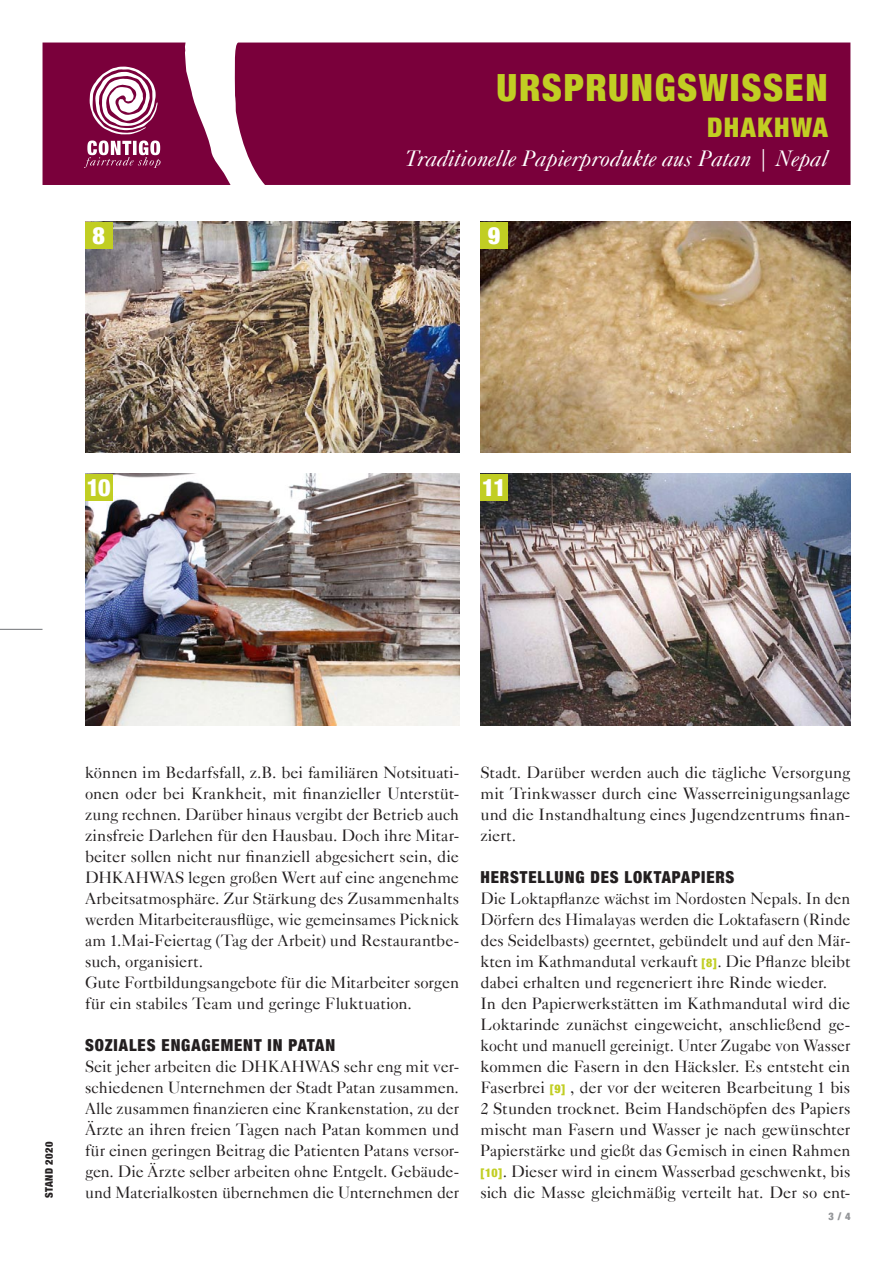
<style>
.page{position:relative;width:893px;height:1263px;background:#fff}
.page>*{position:absolute;margin:0;border:0;box-sizing:border-box;transform-origin:0 0}
.t1{font:900 condensed 37.5px "Helvetica Neue LT";letter-spacing:.045em;color:#c1ce23}
.t2{font:900 condensed 27px "Helvetica Neue LT";letter-spacing:.055em;color:#c1ce23}
.t3{font:900 condensed 24px "Helvetica Neue LT";color:#fff}
.t4{font:italic 22.5px "Caslon Five Forty LT";color:#fff}
.t5{font:16.5px/21px "Caslon Five Forty LT";letter-spacing:-.005em;color:#231f20;text-align:justify}
.t6{font:900 condensed 16.5px "Helvetica Neue LT";color:#231f20}
.t7{font:900 condensed 10.5px "Helvetica Neue LT";letter-spacing:.05em;color:#231f20}
.t8{font:900 condensed 10.5px "Helvetica Neue LT";color:#939598}
.s1{font-family:"Helvetica Neue LT";font-weight:900;font-stretch:condensed;font-size:12px;color:#c1ce23}
</style>
<div class="page">
<div style="left:234px;top:42px;width:616px;height:143px;background:#7a003b"></div>
<svg style="left:43px;top:43px;width:188px;height:142px"></svg>
<hr style="left:0;top:629px;width:43px;height:1px;background:#808285">
<img style="left:85px;top:222px;width:374px;height:231px">
<img style="left:480px;top:222px;width:370px;height:231px">
<div style="left:85px;top:222px;width:27px;height:26px;background:#c1ce23"></div>
<div style="left:480px;top:222px;width:28px;height:26px;background:#c1ce23"></div>
<img style="left:85px;top:474px;width:374px;height:252px">
<img style="left:480px;top:474px;width:370px;height:252px">
<div style="left:85px;top:474px;width:27px;height:26px;background:#c1ce23"></div>
<div style="left:480px;top:474px;width:28px;height:26px;background:#c1ce23"></div>
<h1 class="t1" style="left:496px;top:65px;width:333px">URSPRUNGSWISSEN</h1>
<h2 class="t2" style="left:707px;top:111px;width:122px">DHAKHWA</h2>
<h3 class="t4" style="left:405px;top:145px;width:424px">Traditionelle Papierprodukte aus Patan | Nepal</h3>
<p class="t3" style="left:92px;top:220px;width:14px">8</p>
<p class="t3" style="left:488px;top:220px;width:14px">9</p>
<p class="t3" style="left:87px;top:472px;width:25px">10</p>
<p class="t3" style="left:482px;top:472px;width:11px">11</p>
<p class="t7" style="left:43px;top:1198px;width:59px;rotate:-90deg">STAND 2020</p>
<p class="t5" style="left:85px;top:762px;width:376px">können im Bedarfsfall, z.B. bei familiären Notsituati&shy;onen oder bei Krankheit, mit finanzieller Unterstüt&shy;zung rechnen. Darüber hinaus vergibt der Betrieb auch zinsfreie Darlehen für den Hausbau. Doch ihre Mitar&shy;beiter sollen nicht nur finanziell abgesichert sein, die DHKAHWAS legen großen Wert auf eine angenehme Arbeitsatmosphäre. Zur Stärkung des Zusammenhalts werden Mitarbeiterausflüge, wie gemeinsames Picknick am 1.Mai-Feiertag (Tag der Arbeit) und Restaurantbe&shy;such, organisiert.</p>
<p class="t5" style="left:85px;top:972px;width:376px">Gute Fortbildungsangebote für die Mitarbeiter sorgen für ein stabiles Team und geringe Fluktuation.</p>
<p class="t6" style="left:85px;top:1035px;width:10px">SOZIALES</p>
<p class="t6" style="left:162px;top:1035px;width:11px">ENGAGEMENT</p>
<p class="t6" style="left:268px;top:1035px;width:31px">IN PATAN</p>
<p class="t5" style="left:85px;top:1056px;width:376px">Seit jeher arbeiten die DHKAHWAS sehr eng mit ver&shy;schiedenen Unternehmen der Stadt Patan zusammen.<br>Alle zusammen finanzieren eine Krankenstation, zu der Ärzte an ihren freien Tagen nach Patan kommen und für einen geringen Beitrag die Patienten Patans versor&shy;gen. Die Ärzte selber arbeiten ohne Entgelt. Gebäude&shy;und Materialkosten übernehmen die Unternehmen der</p>
<p class="t5" style="left:480px;top:762px;width:371px">Stadt. Darüber werden auch die tägliche Versorgung mit Trinkwasser durch eine Wasserreinigungsanlage und die Instandhaltung eines Jugendzentrums finan&shy;ziert.</p>
<p class="t6" style="left:480px;top:867px;width:11px">HERSTELLUNG</p>
<p class="t6" style="left:590px;top:867px;width:45px">DES LOKTAPAPIERS</p>
<p class="t5" style="left:480px;top:888px;width:371px">Die Loktapflanze wächst im Nordosten Nepals. In den Dörfern des Himalayas werden die Loktafasern (Rinde des Seidelbasts) geerntet, gebündelt und auf den Mär&shy;kten im Kathmandutal verkauft <span class="s1">[8]</span>. Die Pflanze bleibt dabei erhalten und regeneriert ihre Rinde wieder.</p>
<p class="t5" style="left:480px;top:993px;width:371px">In den Papierwerkstätten im Kathmandutal wird die Loktarinde zunächst eingeweicht, anschließend ge&shy;kocht und manuell gereinigt. Unter Zugabe von Wasser kommen die Fasern in den Häcksler. Es entsteht ein Faserbrei <span class="s1">[9]</span> , der vor der weiteren Bearbeitung 1 bis 2 Stunden trocknet. Beim Handschöpfen des Papiers mischt man Fasern und Wasser je nach gewünschter Papierstärke und gießt das Gemisch in einen Rahmen <span class="s1">[1 0]</span>. Dieser wird in einem Wasserbad geschwenkt, bis sich die Masse gleichmäßig verteilt hat. Der so ent-</p>
<p class="t8" style="left:838px;top:1209px;width:14px">/ 4</p>
</div>
